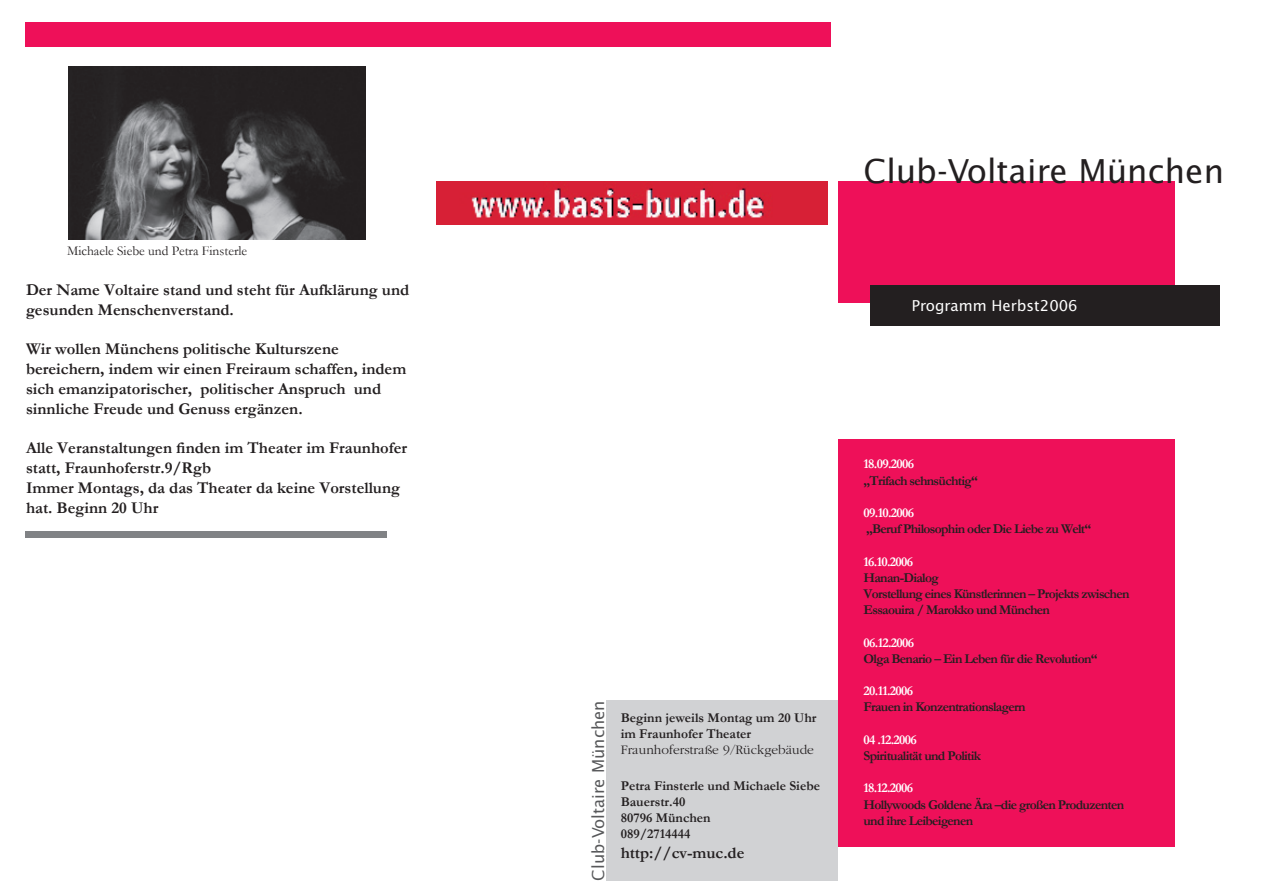
<style>
.page{position:relative;width:1263px;height:893px;background:#fff}
.page>*{position:absolute;margin:0;border:0;box-sizing:border-box;transform-origin:0 0}
.t1{font:33px "Lucida Sans";color:#231f20}
.t2{font:700 16.5px/19.8px "Garamond";color:#231f20}
.t3{font:16.5px "Lucida Sans";color:#57585a}
.t4{font:15px "Lucida Sans";color:#fff}
.t5{font:700 13.5px/16.2px "Garamond";letter-spacing:-.05em;color:#231f20}
.t6{font:700 13.5px/16.2px "Garamond";color:#231f20}
.t7{font:700 13.5px "Garamond";letter-spacing:-.05em;color:#fff}
.t8{font:13.5px "Garamond";color:#231f20}
.t9{font:300 13.5px "Garamond";color:#231f20}
</style>
<div class="page">
<div style="left:838px;top:181px;width:337px;height:122px;background:#ee1059"></div>
<div style="left:838px;top:439px;width:337px;height:407px;background:#ee1059"></div>
<div style="left:606px;top:700px;width:231px;height:180px;background:#d1d2d4"></div>
<div style="left:870px;top:285px;width:349px;height:41px;background:#231f20"></div>
<div style="left:26px;top:23px;width:805px;height:24px;background:#ee1059"></div>
<div style="left:26px;top:531px;width:361px;height:7px;background:#808285"></div>
<img style="left:436px;top:181px;width:392px;height:43px">
<img style="left:68px;top:66px;width:298px;height:173px">
<p class="t8" style="left:67px;top:242px;width:181px">Michaele Siebe und Petra Finsterle</p>
<p class="t2" style="left:26px;top:280px;width:385px">Der Name Voltaire stand und steht für Aufklärung und gesunden Menschenverstand.</p>
<p class="t2" style="left:26px;top:339px;width:382px">Wir wollen Münchens politische Kulturszene bereichern, indem wir einen Freiraum schaffen, indem sich emanzipatorischer, politischer Anspruch und sinnliche Freude und Genuss ergänzen.</p>
<p class="t2" style="left:26px;top:438px;width:383px">Alle Veranstaltungen finden im Theater im Fraunhofer statt, Fraunhoferstr.9/Rgb<br>Immer Montags, da das Theater da keine Vorstellung hat. Beginn 20 Uhr</p>
<h1 class="t1" style="left:863px;top:150px;width:362px">Club-Voltaire München</h1>
<p class="t4" style="left:912px;top:296px;width:168px">Programm Herbst2006</p>
<p class="t3" style="left:588px;top:880px;width:182px;rotate:-90deg">Club-Voltaire München</p>
<p class="t6" style="left:621px;top:709px;width:197px">Beginn jeweils Montag um 20 Uhr im Fraunhofer Theater</p>
<p class="t9" style="left:621px;top:743px;width:195px">Fraunhoferstraße 9/Rückgebäude</p>
<p class="t6" style="left:621px;top:777px;width:201px">Petra Finsterle und Michaele Siebe<br>Bauerstr.40<br>80796 München<br>089/2714444</p>
<p class="t2" style="left:621px;top:843px;width:125px">http://cv-muc.de</p>
<p class="t7" style="left:863px;top:455px;width:52px">18.09.2006</p>
<p class="t5" style="left:863px;top:472px;width:116px">„Trifach sehnsüchtig“</p>
<p class="t7" style="left:863px;top:503px;width:52px">09.10.2006</p>
<p class="t5" style="left:866px;top:521px;width:226px">„Beruf Philosophin oder Die Liebe zu Welt“</p>
<p class="t7" style="left:863px;top:552px;width:51px">16.10.2006</p>
<p class="t5" style="left:863px;top:569px;width:267px">Hanan-Dialog<br>Vorstellung eines Künstlerinnen – Projekts zwischen<br>Essaouira / Marokko und München</p>
<p class="t7" style="left:863px;top:633px;width:52px">06.12.2006</p>
<p class="t5" style="left:863px;top:650px;width:235px">Olga Benario – Ein Leben für die Revolution“</p>
<p class="t7" style="left:863px;top:682px;width:51px">20.11.2006</p>
<p class="t5" style="left:863px;top:699px;width:163px">Frauen in Konzentrationslagern</p>
<p class="t7" style="left:863px;top:730px;width:55px">04 .12.2006</p>
<p class="t5" style="left:863px;top:748px;width:119px">Spiritualität und Politik</p>
<p class="t7" style="left:863px;top:779px;width:51px">18.12.2006</p>
<p class="t5" style="left:863px;top:796px;width:262px">Hollywoods Goldene Ära –die großen Produzenten und ihre Leibeigenen</p>
</div>
